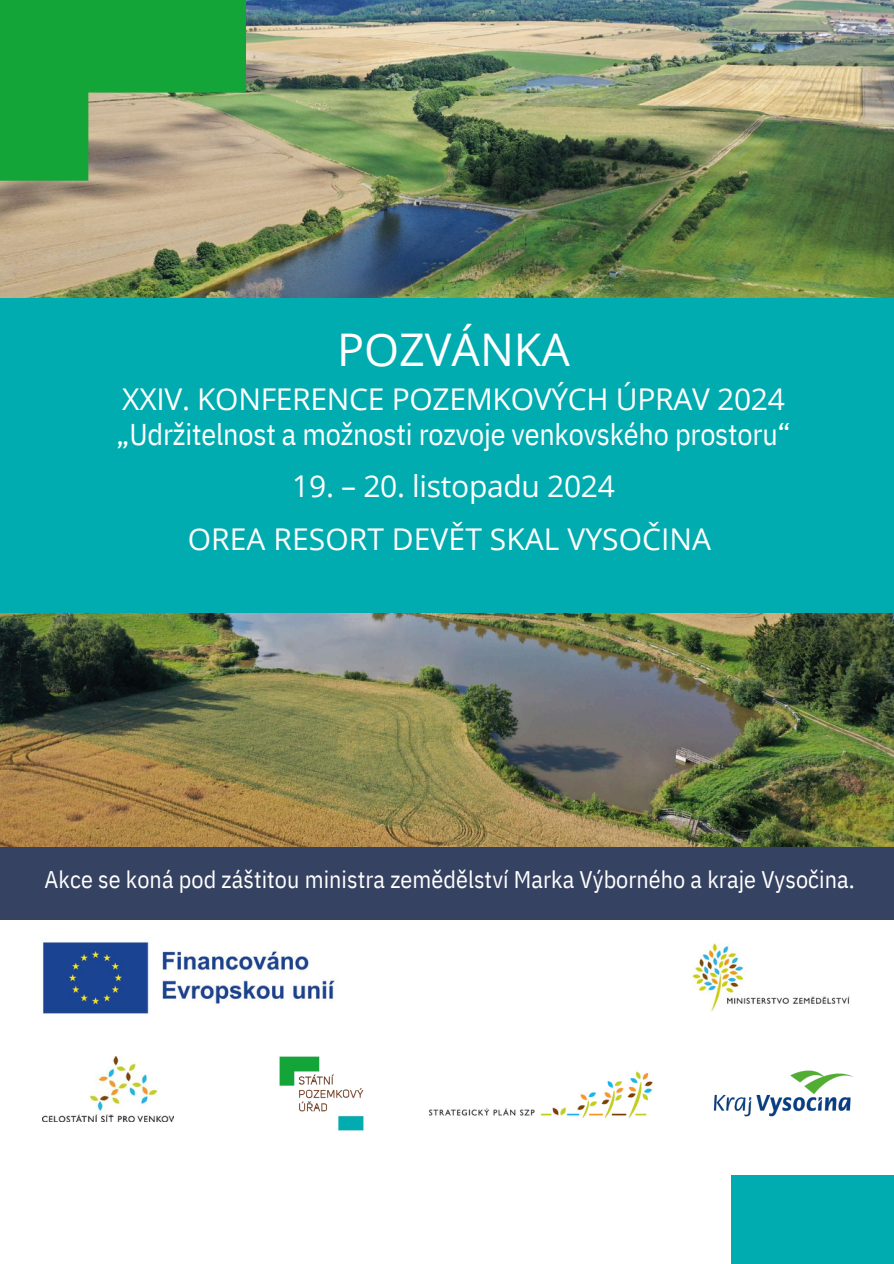
<style>
.page{position:relative;width:894px;height:1264px;background:#fff}
.page>*{position:absolute;margin:0;border:0;box-sizing:border-box;transform-origin:0 0}
.t1{font:45px "Open Sans";color:#fff}
.t2{font:30px/34.8px "IBM Plex Sans Cond";letter-spacing:-.005em;color:#fff}
.t3{font:30px/52.8px "Open Sans";color:#fff;text-align:center}
.t4{font:24px "IBM Plex Sans Cond";letter-spacing:.005em;color:#fff}
.s1{font-family:"Open Sans"}
</style>
<div class="page">
<img style="left:0;top:0;width:893px;height:298px">
<img style="left:0;top:393px;width:893px;height:454px">
<svg style="left:0;top:0;width:246px;height:181px;background:#45a551"></svg>
<img style="left:279px;top:1056px;width:85px;height:75px">
<div style="left:731px;top:1174px;width:162px;height:89px;background:#00acb0"></div>
<img style="left:692px;top:943px;width:158px;height:69px">
<img style="left:42px;top:941px;width:293px;height:73px">
<div style="left:0;top:298px;width:892px;height:314px;background:#00acb0"></div>
<div style="left:0;top:847px;width:893px;height:72px;background:#364261"></div>
<img style="left:713px;top:1070px;width:140px;height:47px">
<img style="left:43px;top:1056px;width:130px;height:65px">
<img style="left:428px;top:1071px;width:225px;height:47px">
<p class="t1" style="left:337px;top:318px;width:234px">POZVÁNKA</p>
<p class="t2" style="left:117px;top:381px;width:675px"><span class="s1">XXIV. KONFERENCE POZEMKOVÝCH ÚPRAV 2024 </span>„Udržitelnost a možnosti rozvoje venkovského prostoru“</p>
<p class="t3" style="left:188px;top:459px;width:525px">19. – 20. listopadu 2024<br>OREA RESORT DEVĚT SKAL VYSOČINA</p>
<p class="t4" style="left:45px;top:863px;width:811px">Akce se koná pod záštitou ministra zemědělství Marka Výborného a kraje Vysočina.</p>
</div>
